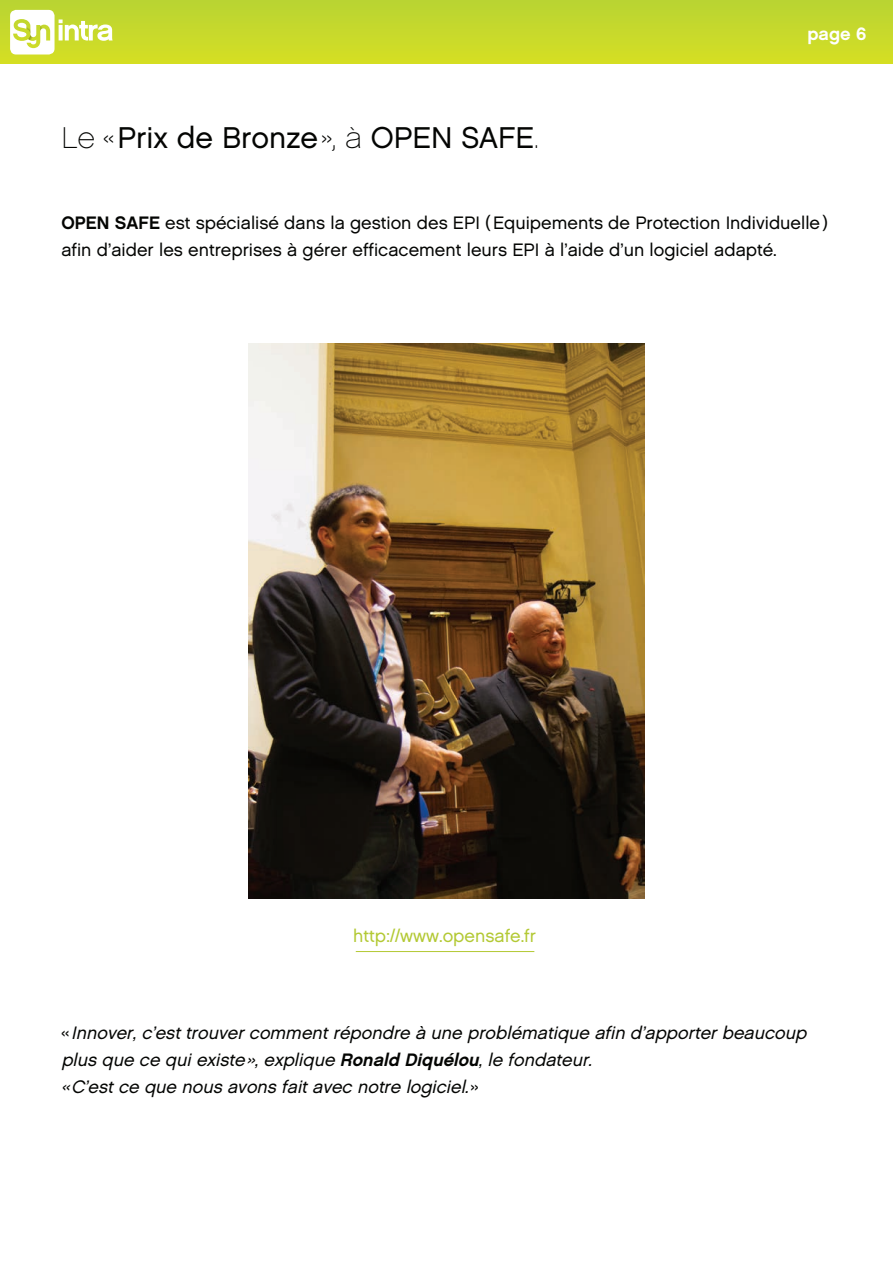
<style>
.page{position:relative;width:893px;height:1263px;background:#fff}
.page>*{position:absolute;margin:0;border:0;box-sizing:border-box;transform-origin:0 0}
.t1{font:30px "Chalet London Nineteen Sixty";color:#040503}
.t2{font:italic 18px/27px "Chalet London Nineteen Sixty";color:#040503}
.t3{font:18px/27px "Chalet London Nineteen Sixty";color:#040503}
.t4{font:18px "Chalet London Nineteen Sixty";color:#b3c934}
.t5{font:18px "Chalet New York Nineteen Sixty";color:#fff}
.s1{font-family:"Chalet Paris Nineteen Sixty"}
.s2{font-family:"Chalet New York Nineteen Sixty"}
.s3{font-style:normal}
</style>
<div class="page">
<div style="left:0;top:0;width:893px;height:64px;background:linear-gradient(to right,#c7d92b,#c7d92b)"></div>
<svg style="left:10px;top:10px;width:103px;height:45px"></svg>
<hr style="left:356px;top:951px;width:178px;height:1px;background:#b3c934">
<img style="left:249px;top:343px;width:395px;height:555px">
<h1 class="t1" style="left:61px;top:119px;width:479px"><span class="s1">Le «</span>Prix de Bronze<span class="s1">», à</span> OPEN SAFE<span class="s1">.</span></h1>
<p class="t5" style="left:807px;top:23px;width:60px">page 6</p>
<p class="t3" style="left:61px;top:209px;width:768px"><span class="s2">OPEN SAFE</span> est spécialisé dans la gestion des EPI (Equipements de Protection Individuelle) afin d’aider les entreprises à gérer efficacement leurs EPI à l’aide d’un logiciel adapté.</p>
<p class="t4" style="left:353px;top:924px;width:184px">http://www.opensafe.fr</p>
<p class="t2" style="left:61px;top:1019px;width:751px"><span class="s3">«</span> Innover,c’esttrouvercommentrépondre à une problématique afin d’apporterbeaucoup plus que ce quiexiste»,explique <span class="s2">Ronald Diquélou</span>,le fondateur.<br>«C’estce que nous avons faitavec notre logiciel. <span class="s3">»</span></p>
</div>
